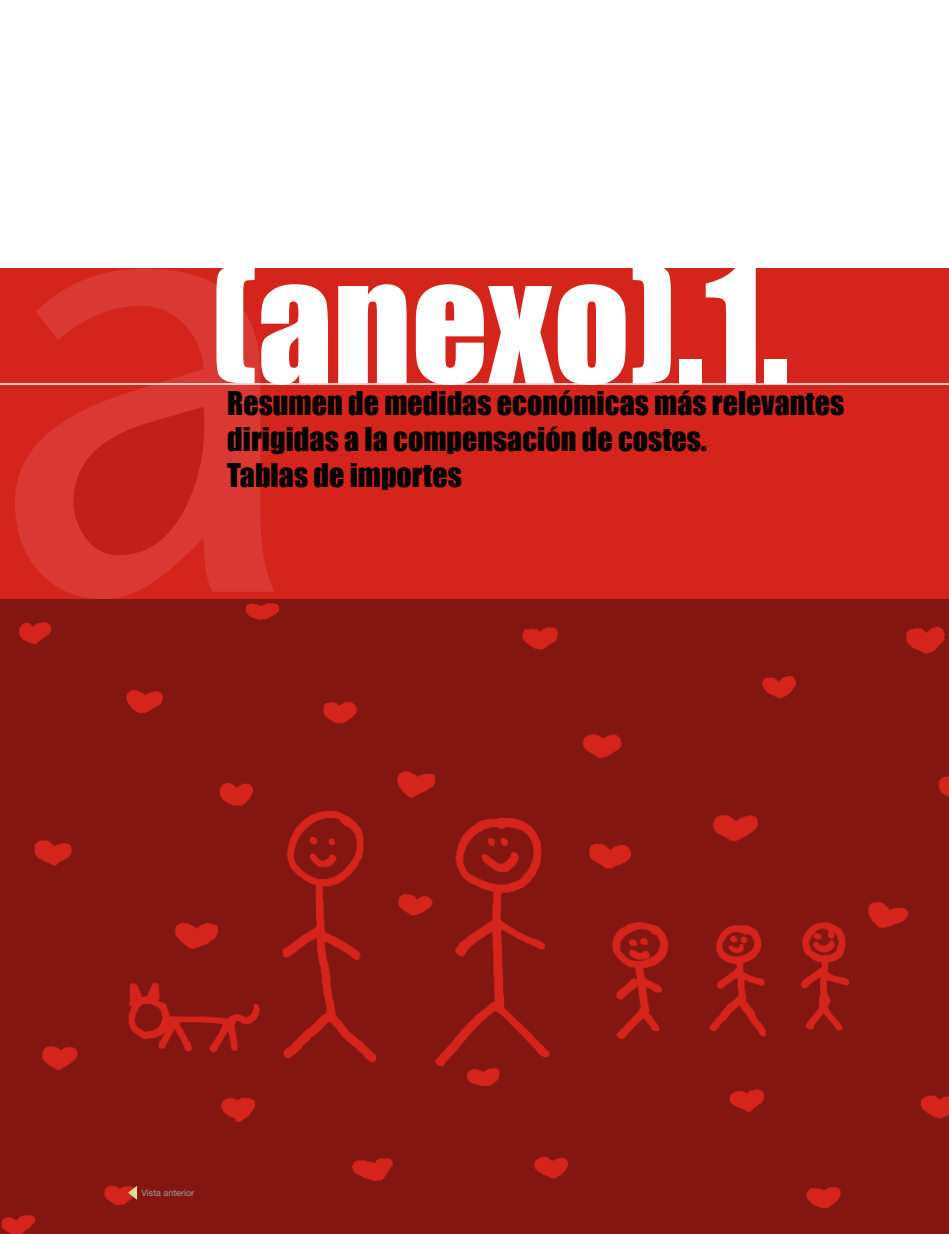
<style>
.page{position:relative;width:949px;height:1234px;background:#fff}
.page>*{position:absolute;margin:0;border:0;box-sizing:border-box;transform-origin:0 0}
.t1{font:150px "Impact";color:#fff}
.t2{font:30px/36px "Impact";color:#000}
.t3{font:9px "Helvetica Neue LT Std";color:#9c9e9f}
</style>
<div class="page">
<div style="left:0;top:268px;width:948px;height:331px;background:#d5241c"></div>
<hr style="left:0;top:383px;width:948px;height:1px;background:#fff">
<svg style="left:15px;top:269px;width:259px;height:330px;fill:#d93932"></svg>
<svg style="left:74px;top:406px;width:130px;height:149px;background:#c72720"></svg>
<div style="left:0;top:599px;width:948px;height:634px;background:#831611"></div>
<svg style="left:128px;top:1185px;width:9px;height:14px"></svg>
<h1 class="t1" style="left:210px;top:208px;width:580px">(anexo).1.</h1>
<p class="t2" style="left:227px;top:384px;width:618px">Resumen de medidas económicas más relevantes dirigidas a la compensación de costes.<br>Tablas de importes</p>
<p class="t3" style="left:141px;top:1187px;width:54px">Vista anterior</p>
</div>
